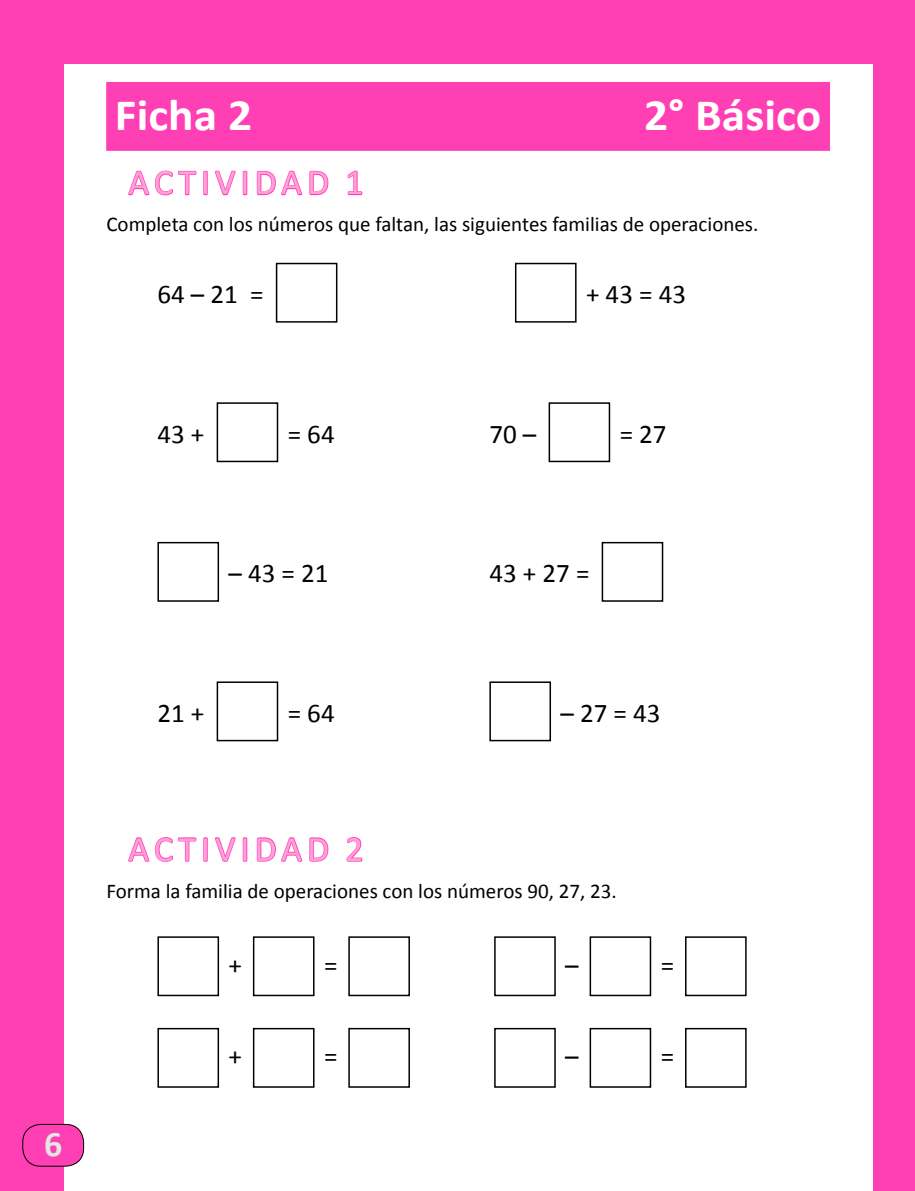
<style>
.page{position:relative;width:915px;height:1191px;background:#fff}
.page>*{position:absolute;margin:0;border:0;box-sizing:border-box;transform-origin:0 0}
.t1{font:700 45px "Calibri";color:#fff;scale:1.06 1}
.t2{font:36px "Calibri";letter-spacing:.14em;color:#ff9fd9}
.t3{font:700 36px "Calibri";color:#e3e4e4}
.t4{font:27px "Calibri";color:#000}
.t5{font:21px "Calibri";color:#000}
</style>
<div class="page">
<div style="left:0;top:0;width:64px;height:1191px;background:#ff3fb4"></div>
<div style="left:0;top:0;width:914px;height:64px;background:#ff3fb4"></div>
<div style="left:872px;top:0;width:42px;height:1191px;background:#ff3fb4"></div>
<div style="left:23px;top:1124px;width:61px;height:42px;background:#ff3fb4;border-radius:18px"></div>
<div style="left:22px;top:1124px;width:62px;height:42px;border:1px solid #000;border-radius:18px"></div>
<div style="left:106px;top:82px;width:723px;height:69px;background:#ff3fb4;border:1px solid #ff3fb4"></div>
<svg style="left:128px;top:170px;width:108px;height:26px"></svg>
<svg style="left:242px;top:170px;width:6px;height:26px"></svg>
<svg style="left:256px;top:170px;width:73px;height:26px"></svg>
<svg style="left:347px;top:170px;width:16px;height:26px"></svg>
<div style="left:276px;top:263px;width:61px;height:60px;border:2px solid #000"></div>
<div style="left:514px;top:263px;width:62px;height:60px;border:2px solid #000"></div>
<div style="left:216px;top:402px;width:62px;height:60px;border:2px solid #000"></div>
<div style="left:548px;top:402px;width:62px;height:60px;border:2px solid #000"></div>
<div style="left:157px;top:542px;width:62px;height:60px;border:2px solid #000"></div>
<div style="left:601px;top:542px;width:62px;height:60px;border:2px solid #000"></div>
<div style="left:216px;top:681px;width:62px;height:60px;border:2px solid #000"></div>
<div style="left:489px;top:681px;width:62px;height:60px;border:2px solid #000"></div>
<svg style="left:128px;top:837px;width:108px;height:25px"></svg>
<svg style="left:242px;top:837px;width:6px;height:25px"></svg>
<svg style="left:256px;top:837px;width:73px;height:25px"></svg>
<svg style="left:346px;top:837px;width:17px;height:25px"></svg>
<div style="left:157px;top:936px;width:62px;height:60px;border:2px solid #000"></div>
<div style="left:253px;top:936px;width:61px;height:60px;border:2px solid #000"></div>
<div style="left:348px;top:936px;width:62px;height:60px;border:2px solid #000"></div>
<div style="left:494px;top:936px;width:61px;height:60px;border:2px solid #000"></div>
<div style="left:589px;top:936px;width:62px;height:60px;border:2px solid #000"></div>
<div style="left:684px;top:936px;width:62px;height:60px;border:2px solid #000"></div>
<div style="left:157px;top:1028px;width:62px;height:59px;border:2px solid #000"></div>
<div style="left:253px;top:1028px;width:61px;height:59px;border:2px solid #000"></div>
<div style="left:348px;top:1028px;width:62px;height:59px;border:2px solid #000"></div>
<div style="left:494px;top:1028px;width:61px;height:59px;border:2px solid #000"></div>
<div style="left:589px;top:1028px;width:62px;height:59px;border:2px solid #000"></div>
<div style="left:684px;top:1028px;width:62px;height:59px;border:2px solid #000"></div>
<h1 class="t1" style="left:115px;top:86px;width:131px">Ficha 2</h1>
<h1 class="t1" style="left:644px;top:86px;width:169px">2° Básico</h1>
<h2 class="t2" style="left:128px;top:160px;width:236px">ACTIVIDAD 1</h2>
<p class="t5" style="left:106px;top:211px;width:653px">Completa con los números que faltan, las siguientes familias de operaciones.</p>
<p class="t4" style="left:157px;top:277px;width:108px">64 – 21 =</p>
<p class="t4" style="left:586px;top:277px;width:101px">+ 43 = 43</p>
<p class="t4" style="left:157px;top:417px;width:48px">43 +</p>
<p class="t4" style="left:288px;top:417px;width:48px">= 64</p>
<p class="t4" style="left:489px;top:417px;width:48px">70 –</p>
<p class="t4" style="left:619px;top:417px;width:48px">= 27</p>
<p class="t4" style="left:228px;top:556px;width:101px">– 43 = 21</p>
<p class="t4" style="left:489px;top:556px;width:101px">43 + 27 =</p>
<h2 class="t3" style="left:44px;top:1121px;width:20px">6</h2>
<p class="t4" style="left:157px;top:696px;width:48px">21 +</p>
<p class="t4" style="left:288px;top:696px;width:48px">= 64</p>
<p class="t4" style="left:560px;top:696px;width:101px">– 27 = 43</p>
<h2 class="t2" style="left:128px;top:826px;width:236px">ACTIVIDAD 2</h2>
<p class="t5" style="left:106px;top:877px;width:511px">Forma la familia de operaciones con los números 90, 27, 23.</p>
<p class="t4" style="left:228px;top:947px;width:15px">+</p>
<p class="t4" style="left:324px;top:947px;width:15px">=</p>
<p class="t4" style="left:565px;top:947px;width:15px">–</p>
<p class="t4" style="left:660px;top:947px;width:15px">=</p>
<p class="t4" style="left:228px;top:1039px;width:15px">+</p>
<p class="t4" style="left:324px;top:1039px;width:15px">=</p>
<p class="t4" style="left:565px;top:1039px;width:15px">–</p>
<p class="t4" style="left:660px;top:1039px;width:15px">=</p>
</div>
